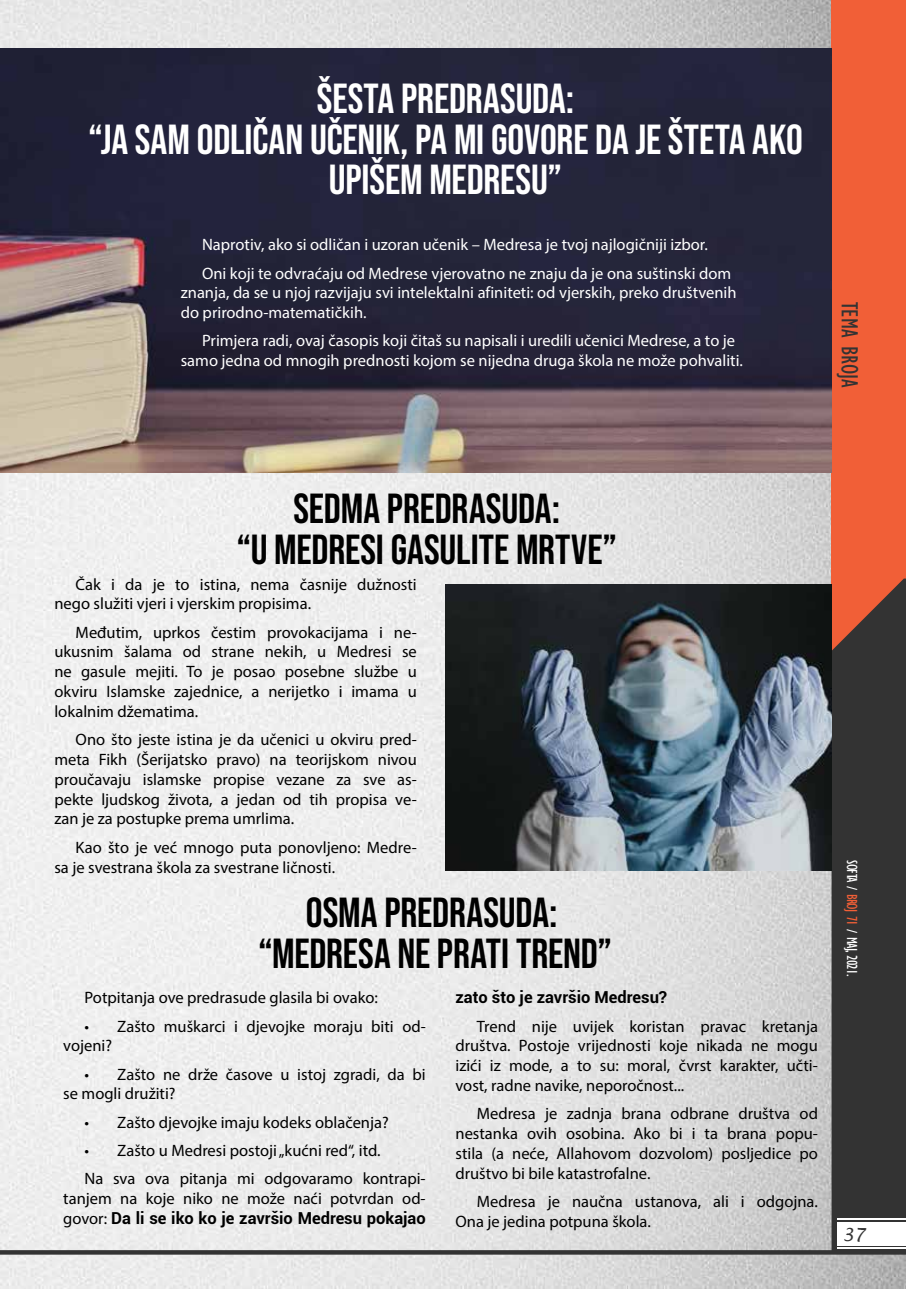
<style>
.page{position:relative;width:906px;height:1289px;background:#fff}
.page>*{position:absolute;margin:0;border:0;box-sizing:border-box;transform-origin:0 0}
.t1{font:700 42px/40.5px "Bebas Neue Pro";color:#000;text-align:center}
.t2{font:700 42px/40.5px "Bebas Neue Pro";letter-spacing:-.005em;color:#fff;text-align:center}
.t3{font:condensed 24px "Gill Sans";color:#333}
.t4{font:italic 18px "Lucida Handwriting";color:#333}
.t5{font:16.5px/19.8px "Myriad Pro";color:#000}
.t6{font:16.5px/19.8px "Myriad Pro";color:#fff}
.t7{font:700 16.5px "Roboto";color:#000}
.t8{font:condensed 15px "Gill Sans";letter-spacing:-.05em;color:#fff}
.s1{font-family:"Myriad Pro";font-weight:400}
.s2{color:#f15f37}
</style>
<div class="page">
<img style="left:0;top:0;width:906px;height:1288px">
<div style="left:831px;top:0;width:75px;height:660px;background:#f15f37"></div>
<svg style="left:831px;top:578px;width:75px;height:672px;background:#3f3835"></svg>
<div style="left:837px;top:1221px;width:69px;height:24px;background:#fff"></div>
<hr style="left:837px;top:1218px;width:69px;height:1px;background:#fff">
<hr style="left:837px;top:1246px;width:69px;height:2px;background:#fff">
<svg style="left:1px;top:1250px;width:905px;height:4px;background:#383838"></svg>
<img style="left:0;top:49px;width:831px;height:423px">
<img style="left:445px;top:585px;width:386px;height:285px">
<h1 class="t2" style="left:88px;top:78px;width:716px">ŠESTA PREDRASUDA:<br>“JA SAM ODLIČAN UČENIK, PA MI GOVORE DA JE ŠTETA AKO<br>UPIŠEM MEDRESU”</h1>
<p class="t6" style="left:202px;top:230px;width:531px;line-height:28.3px">Naprotiv, ako si odličan i uzoran učenik – Medresa je tvoj najlogičniji izbor.<br>Oni koji te odvraćaju od Medrese vjerovatno ne znaju da je ona suštinski dom</p>
<p class="t6" style="left:181px;top:283px;width:557px">znanja, da se u njoj razvijaju svi intelektalni afiniteti: od vjerskih, preko društvenih do prirodno-matematičkih.</p>
<p class="t6" style="left:181px;top:331px;width:564px;text-indent:21px">Primjera radi, ovaj časopis koji čitaš su napisali i uredili učenici Medrese, a to je samo jedna od mnogih prednosti kojom se nijedna druga škola ne može pohvaliti.</p>
<h2 class="t3" style="left:863px;top:302px;width:87px;rotate:90deg">TEMA BROJA</h2>
<h1 class="t1" style="left:236px;top:487px;width:382px">SEDMA PREDRASUDA:<br>“U MEDRESI GASULITE MRTVE”</h1>
<p class="t5" style="left:54px;top:574px;width:364px;text-indent:21px">Čak i da je to istina, nema časnije dužnosti nego služiti vjeri i vjerskim propisima.</p>
<p class="t5" style="left:54px;top:622px;width:364px;text-align:justify;text-indent:21px">Međutim, uprkos čestim provokacijama i ne&shy;ukusnim šalama od strane nekih, u Medresi se ne gasule mejiti. To je posao posebne službe u okviru Islamske zajednice, a nerijetko i imama u lokalnim džematima.</p>
<p class="t5" style="left:54px;top:729px;width:364px;text-align:justify;text-indent:21px">Ono što jeste istina je da učenici u okviru pred&shy;meta Fikh (Šerijatsko pravo) na teorijskom nivou proučavaju islamske propise vezane za sve as&shy;pekte ljudskog života, a jedan od tih propisa ve&shy;zan je za postupke prema umrlima.</p>
<p class="t5" style="left:54px;top:837px;width:364px;text-indent:21px">Kao što je već mnogo puta ponovljeno: Medre&shy;sa je svestrana škola za svestrane ličnosti.</p>
<h1 class="t1" style="left:258px;top:891px;width:355px">OSMA PREDRASUDA: “MEDRESA NE PRATI TREND”</h1>
<p class="t5" style="left:85px;top:987px;width:295px">Potpitanja ove predrasude glasila bi ovako:</p>
<p class="t5" style="left:63px;top:1015px;width:364px;text-indent:21px">• Zašto muškarci i djevojke moraju biti od&shy;vojeni?</p>
<p class="t5" style="left:63px;top:1063px;width:364px;text-indent:21px">• Zašto ne drže časove u istoj zgradi, da bi se mogli družiti?</p>
<p class="t5" style="left:85px;top:1112px;width:306px">• Zašto djevojke imaju kodeks oblačenja?</p>
<p class="t5" style="left:85px;top:1136px;width:343px;line-height:28.3px">• Zašto u Medresi postoji „kućni red“, itd.<br>Na sva ova pitanja mi odgovaramo kontrapi-</p>
<p class="t5" style="left:63px;top:1188px;width:364px">tanjem na koje niko ne može naći potvrdan od-</p>
<p class="t7" style="left:63px;top:1206px;width:364px"><span class="s1">govor:</span> Da li se iko ko je završio Medresu pokajao</p>
<p class="t7" style="left:455px;top:985px;width:213px">zato što je završio Medresu?</p>
<p class="t5" style="left:455px;top:1015px;width:364px;text-align:justify;text-indent:21px">Trend nije uvijek koristan pravac kretanja društva. Postoje vrijednosti koje nikada ne mogu izići iz mode, a to su: moral, čvrst karakter, učti&shy;vost, radne navike, neporočnost...</p>
<p class="t5" style="left:455px;top:1103px;width:364px;text-align:justify;text-indent:21px">Medresa je zadnja brana odbrane društva od nestanka ovih osobina. Ako bi i ta brana popu&shy;stila (a neće, Allahovom dozvolom) posljedice po društvo bi bile katastrofalne.</p>
<p class="t5" style="left:455px;top:1191px;width:364px;text-indent:21px">Medresa je naučna ustanova, ali i odgojna.<br>Ona je jedina potpuna škola.</p>
<p class="t8" style="left:860px;top:860px;width:118px;rotate:90deg">SOFTA / <span class="s2">BROJ 71</span> / MAJ, 2021.</p>
<p class="t4" style="left:841px;top:1223px;width:26px">37</p>
</div>
